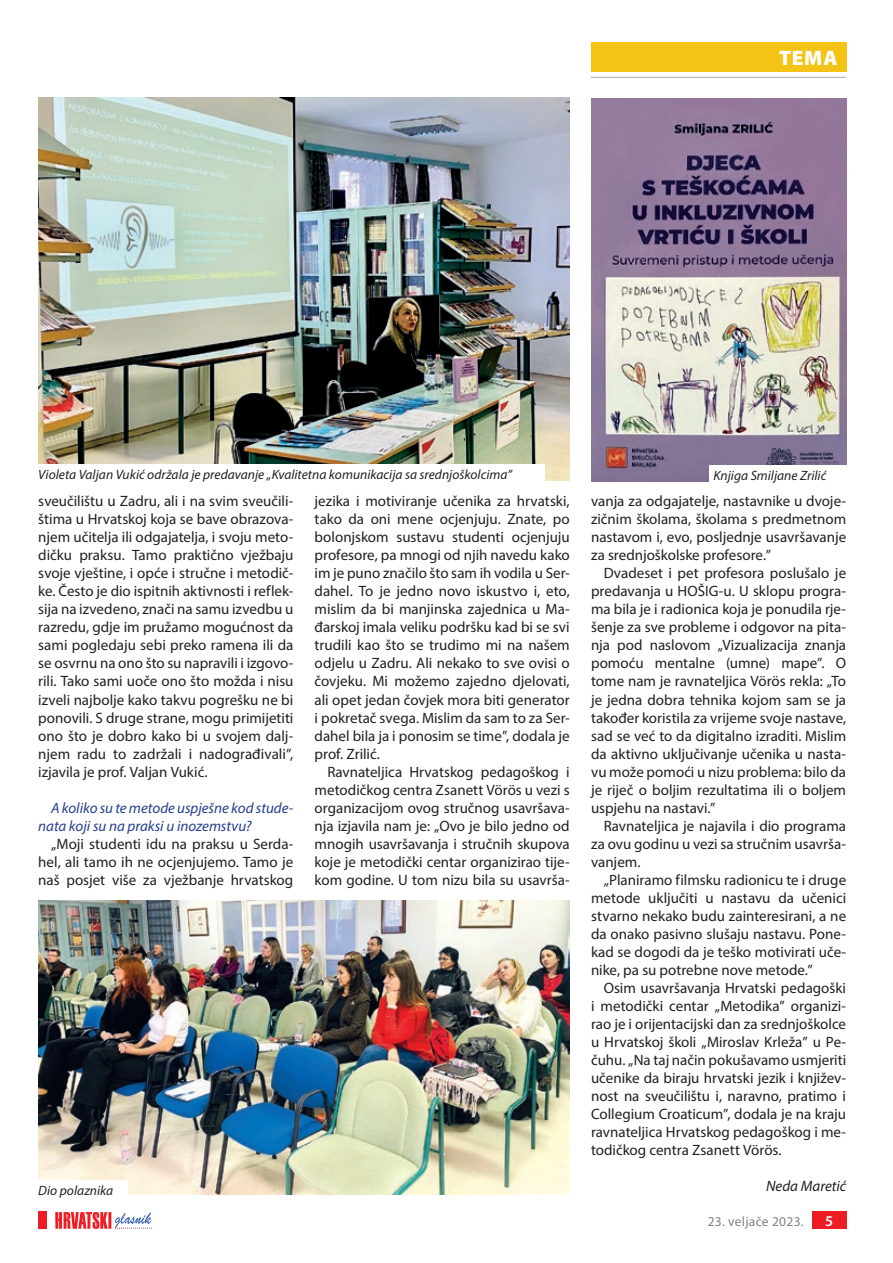
<style>
.page{position:relative;width:893px;height:1263px;background:#fff}
.page>*{position:absolute;margin:0;border:0;box-sizing:border-box;transform-origin:0 0}
.t1{font:900 21px "Myriad Pro";color:#fff}
.t2{font:15px/18px "Myriad Pro";color:#231f20;text-align:justify}
.t3{font:italic 15px/18px "Myriad Pro";color:#253f8e}
.t4{font:italic 15px "Myriad Pro";color:#231f20}
.t5{font:600 15px "Myriad Pro";color:#fff}
.t6{font:italic 13.5px "Myriad Pro";color:#231f20}
.t7{font:13.5px "Myriad Pro";letter-spacing:.02em;color:#808285}
</style>
<div class="page">
<div style="left:812px;top:1212px;width:34px;height:17px;background:#ee1d23"></div>
<svg style="left:55px;top:1212px;width:97px;height:17px"></svg>
<div style="left:38px;top:1212px;width:9px;height:17px;background:#ee1d23"></div>
<div style="left:591px;top:43px;width:255px;height:29px;background:#f4c315"></div>
<hr style="left:591px;top:77px;width:255px;height:1px;background:#a8a9ad">
<img style="left:38px;top:98px;width:532px;height:382px">
<img style="left:38px;top:901px;width:532px;height:294px">
<img style="left:591px;top:99px;width:255px;height:383px">
<div style="left:34px;top:464px;width:510px;height:19px;background:#fff"></div>
<div style="left:34px;top:1180px;width:94px;height:19px;background:#fff"></div>
<div style="left:709px;top:466px;width:141px;height:19px;background:#fff"></div>
<h1 class="t1" style="left:779px;top:44px;width:16px">TEMA</h1>
<p class="t6" style="left:38px;top:466px;width:475px">Violeta Valjan Vukić održala je predavanje „Kvalitetna komunikacija sa srednjoškolcima”</p>
<p class="t2" style="left:38px;top:492px;width:257px">sveučilištu u Zadru, ali i na svim sveučili&shy;štima u Hrvatskoj koja se bave obrazova&shy;njem učitelja ili odgajatelja, i svoju meto&shy;dičku praksu. Tamo praktično vježbaju svoje vještine, i opće i stručne i metodič&shy;ke. Često je dio ispitnih aktivnosti i reflek&shy;sija na izvedeno, znači na samu izvedbu u razredu, gdje im pružamo mogućnost da sami pogledaju sebi preko ramena ili da se osvrnu na ono što su napravili i izgovo&shy;rili. Tako sami uoče ono što možda i nisu izveli najbolje kako takvu pogrešku ne bi ponovili. S druge strane, mogu primijetiti ono što je dobro kako bi u svojem dalj&shy;njem radu to zadržali i nadograđivali”, izjavila je prof. Valjan Vukić.</p>
<p class="t3" style="left:38px;top:798px;width:257px;text-indent:13px">A koliko su te metode uspješne kod stude&shy;nata koji su na praksi u inozemstvu?</p>
<p class="t2" style="left:38px;top:834px;width:257px;text-indent:13px">„Moji studenti idu na praksu u Serda&shy;hel, ali tamo ih ne ocjenjujemo. Tamo je naš posjet više za vježbanje hrvatskog</p>
<p class="t2" style="left:315px;top:492px;width:257px">jezika i motiviranje učenika za hrvatski, tako da oni mene ocjenjuju. Znate, po bolonjskom sustavu studenti ocjenjuju profesore, pa mnogi od njih navedu kako im je puno značilo što sam ih vodila u Ser&shy;dahel. To je jedno novo iskustvo i, eto, mislim da bi manjinska zajednica u Ma&shy;đarskoj imala veliku podršku kad bi se svi trudili kao što se trudimo mi na našem odjelu u Zadru. Ali nekako to sve ovisi o čovjeku. Mi možemo zajedno djelovati, ali opet jedan čovjek mora biti generator i pokretač svega. Mislim da sam to za Ser&shy;dahel bila ja i ponosim se time”, dodala je prof. Zrilić.</p>
<p class="t2" style="left:315px;top:762px;width:257px;text-indent:13px">Ravnateljica Hrvatskog pedagoškog i metodičkog centra Zsanett Vörös u vezi s organizacijom ovog stručnog usavršava&shy;nja izjavila nam je: „Ovo je bilo jedno od mnogih usavršavanja i stručnih skupova koje je metodički centar organizirao tije&shy;kom godine. U tom nizu bila su usavrša-</p>
<p class="t6" style="left:38px;top:1182px;width:77px">Dio polaznika</p>
<p class="t6" style="left:713px;top:467px;width:114px">Knjiga Smiljane Zrilić</p>
<p class="t2" style="left:591px;top:492px;width:257px">vanja za odgajatelje, nastavnike u dvoje&shy;zičnim školama, školama s predmetnom nastavom i, evo, posljednje usavršavanje za srednjoškolske profesore.”</p>
<p class="t2" style="left:591px;top:564px;width:257px;text-indent:13px">Dvadeset i pet profesora poslušalo je predavanja u HOŠIG-u. U sklopu progra&shy;ma bila je i radionica koja je ponudila rje&shy;šenje za sve probleme i odgovor na pita&shy;nja pod naslovom „Vizualizacija znanja pomoću mentalne (umne) mape”. O tome nam je ravnateljica Vörös rekla: „To je jedna dobra tehnika kojom sam se ja također koristila za vrijeme svoje nastave, sad se već to da digitalno izraditi. Mislim da aktivno uključivanje učenika u nasta&shy;vu može pomoći u nizu problema: bilo da je riječ o boljim rezultatima ili o boljem uspjehu na nastavi.”</p>
<p class="t2" style="left:591px;top:816px;width:257px;text-indent:13px">Ravnateljica je najavila i dio programa za ovu godinu u vezi sa stručnim usavrša&shy;vanjem.</p>
<p class="t2" style="left:591px;top:870px;width:257px;text-indent:13px">„Planiramo filmsku radionicu te i druge metode uključiti u nastavu da učenici stvarno nekako budu zainteresirani, a ne da onako pasivno slušaju nastavu. Pone&shy;kad se dogodi da je teško motivirati uče&shy;nike, pa su potrebne nove metode.”</p>
<p class="t2" style="left:591px;top:978px;width:257px;text-indent:13px">Osim usavršavanja Hrvatski pedagoški i metodički centar „Metodika” organizi&shy;rao je i orijentacijski dan za srednjoškolce u Hrvatskoj školi „Miroslav Krleža” u Pe&shy;čuhu. „Na taj način pokušavamo usmjeriti učenike da biraju hrvatski jezik i književ&shy;nost na sveučilištu i, naravno, pratimo i Collegium Croaticum”, dodala je na kraju ravnateljica Hrvatskog pedagoškog i me&shy;todičkog centra Zsanett Vörös.</p>
<p class="t4" style="left:766px;top:1176px;width:82px">Neda Maretić</p>
<p class="t7" style="left:708px;top:1213px;width:98px">23. veljače 2023.</p>
<p class="t5" style="left:825px;top:1211px;width:10px">5</p>
</div>
